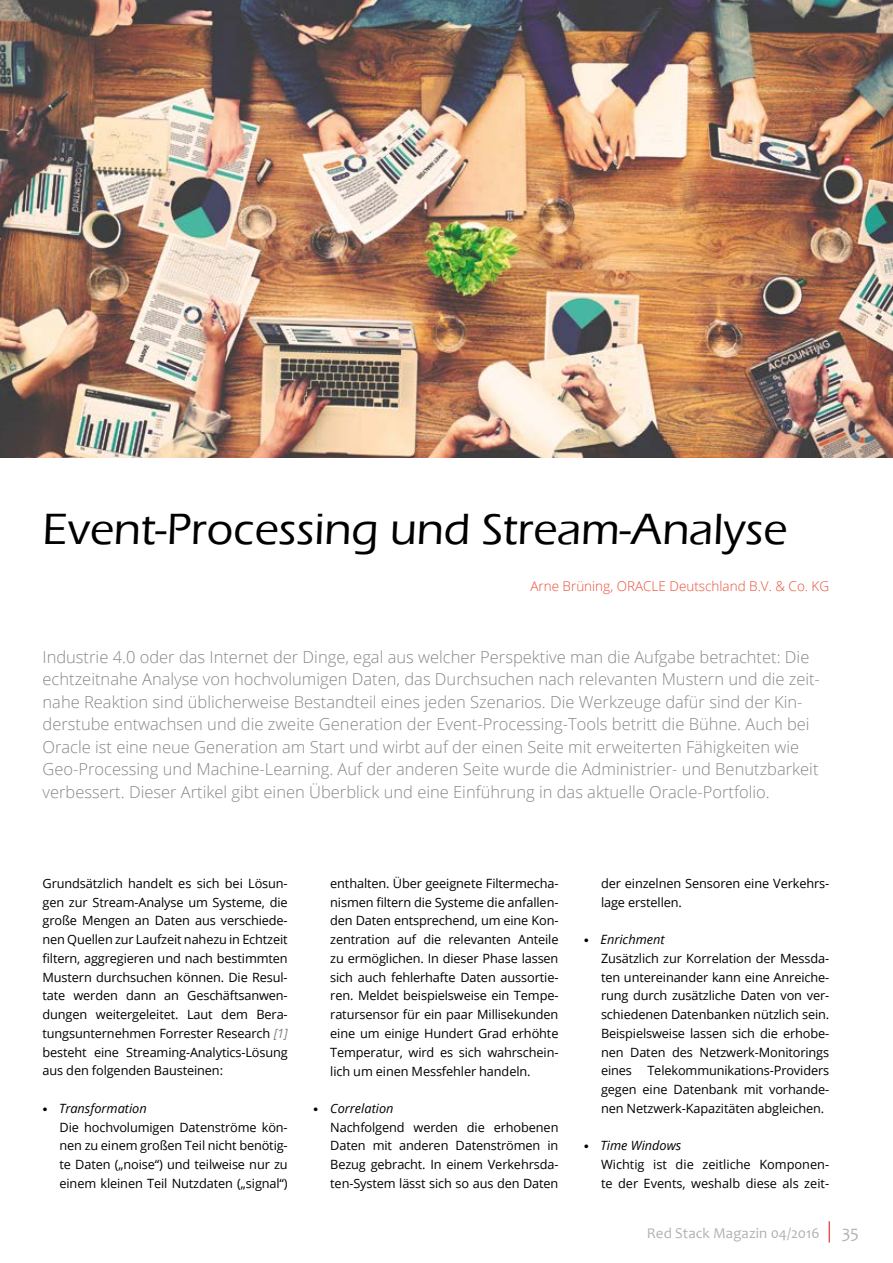
<style>
.page{position:relative;width:893px;height:1263px;background:#fff}
.page>*{position:absolute;margin:0;border:0;box-sizing:border-box;transform-origin:0 0}
.t1{font:500 45px "Eras ITC";color:#000}
.t2{font:300 16.5px/22.5px "Open Sans";color:#878787}
.t3{font:15px "Candara";letter-spacing:.005em;color:#b3b2b2}
.t4{font:300 13.5px "Open Sans";color:#e94f35}
.t5{font:12.75px/18.8px "Open Sans";letter-spacing:-.01em;color:#000}
.s1{font-style:italic;color:#878787}
.s2{font-family:"Stone Serif Std";font-weight:500;font-size:10.5px}
.s3{font-style:italic}
.s4{font-size:18px}
</style>
<div class="page">
<svg style="left:829px;top:1221px;width:1px;height:21px"></svg>
<img style="left:0;top:0;width:893px;height:457px">
<h1 class="t1" style="left:43px;top:504px;width:746px">Event-Processing und Stream-Analyse</h1>
<p class="t4" style="left:530px;top:577px;width:300px">Arne Brüning, ORACLE Deutschland B.V. &amp; Co. KG</p>
<p class="t2" style="left:43px;top:645px;width:779px">Industrie 4.0 oder das Internet der Dinge, egal aus welcher Perspektive man die Aufgabe betrachtet: Die echtzeitnahe Analyse von hochvolumigen Daten, das Durchsuchen nach relevanten Mustern und die zeit&shy;nahe Reaktion sind üblicherweise Bestandteil eines jeden Szenarios. Die Werkzeuge dafür sind der Kin&shy;derstube entwachsen und die zweite Generation der Event-Processing-Tools betritt die Bühne. Auch bei Oracle ist eine neue Generation am Start und wirbt auf der einen Seite mit erweiterten Fähigkeiten wie Geo-Processing und Machine-Learning. Auf der anderen Seite wurde die Administrier- und Benutzbarkeit verbessert. Dieser Artikel gibt einen Überblick und eine Einführung in das aktuelle Oracle-Portfolio.</p>
<p class="t5" style="left:43px;top:873px;width:247px;text-align:justify">Grundsätzlich handelt es sich bei Lösun&shy;gen zur Stream-Analyse um Systeme, die große Mengen an Daten aus verschiede&shy;nen Quellen zur Laufzeit nahezu in Echtzeit filtern, aggregieren und nach bestimmten Mustern durchsuchen können. Die Resul&shy;tate werden dann an Geschäftsanwen&shy;dungen weitergeleitet. Laut dem Bera&shy;tungsunternehmen Forrester Research <span class="s1">[1] </span>besteht eine Streaming-Analytics-Lösung aus den folgenden Bausteinen:</p>
<p class="t5" style="left:60px;top:1098px;width:230px;text-indent:-17px"><span class="s2">•</span> <span class="s3">Transformation<br></span>Die hochvolumigen Datenströme kön&shy;nen zu einem großen Teil nicht benötig&shy;te Daten („noise“) und teilweise nur zu einem kleinen Teil Nutzdaten („signal“)</p>
<p class="t5" style="left:330px;top:874px;width:230px;text-align:justify">enthalten. Über geeignete Filtermecha&shy;nismen filtern die Systeme die anfallen&shy;den Daten entsprechend, um eine Kon&shy;zentration auf die relevanten Anteile zu ermöglichen. In dieser Phase lassen sich auch fehlerhafte Daten aussortie&shy;ren. Meldet beispielsweise ein Tempe&shy;ratursensor für ein paar Millisekunden eine um einige Hundert Grad erhöhte Temperatur, wird es sich wahrschein&shy;lich um einen Messfehler handeln.</p>
<p class="t5" style="left:330px;top:1098px;width:230px;text-indent:-17px"><span class="s2">•</span> <span class="s3">Correlation<br></span>Nachfolgend werden die erhobenen<br>Daten mit anderen Datenströmen in<br>Bezug gebracht. In einem Verkehrsda&shy;ten-System lässt sich so aus den Daten</p>
<p class="t5" style="left:601px;top:874px;width:230px">der einzelnen Sensoren eine Verkehrs&shy;lage erstellen.</p>
<p class="t5" style="left:601px;top:930px;width:230px;text-indent:-17px"><span class="s2">•</span> <span class="s3">Enrichment<br></span>Zusätzlich zur Korrelation der Messda&shy;ten untereinander kann eine Anreiche&shy;rung durch zusätzliche Daten von ver&shy;schiedenen Datenbanken nützlich sein.<br>Beispielsweise lassen sich die erhobe&shy;nen Daten des Netzwerk-Monitorings eines Telekommunikations-Providers gegen eine Datenbank mit vorhande&shy;nen Netzwerk-Kapazitäten abgleichen.</p>
<p class="t5" style="left:601px;top:1136px;width:230px;text-indent:-17px"><span class="s2">•</span> <span class="s3">Time Windows<br></span>Wichtig ist die zeitliche Komponen&shy;te der Events, weshalb diese als zeit-</p>
<p class="t3" style="left:647px;top:1223px;width:213px">Red Stack Magazin 04/2016 <span class="s4">35</span></p>
</div>
